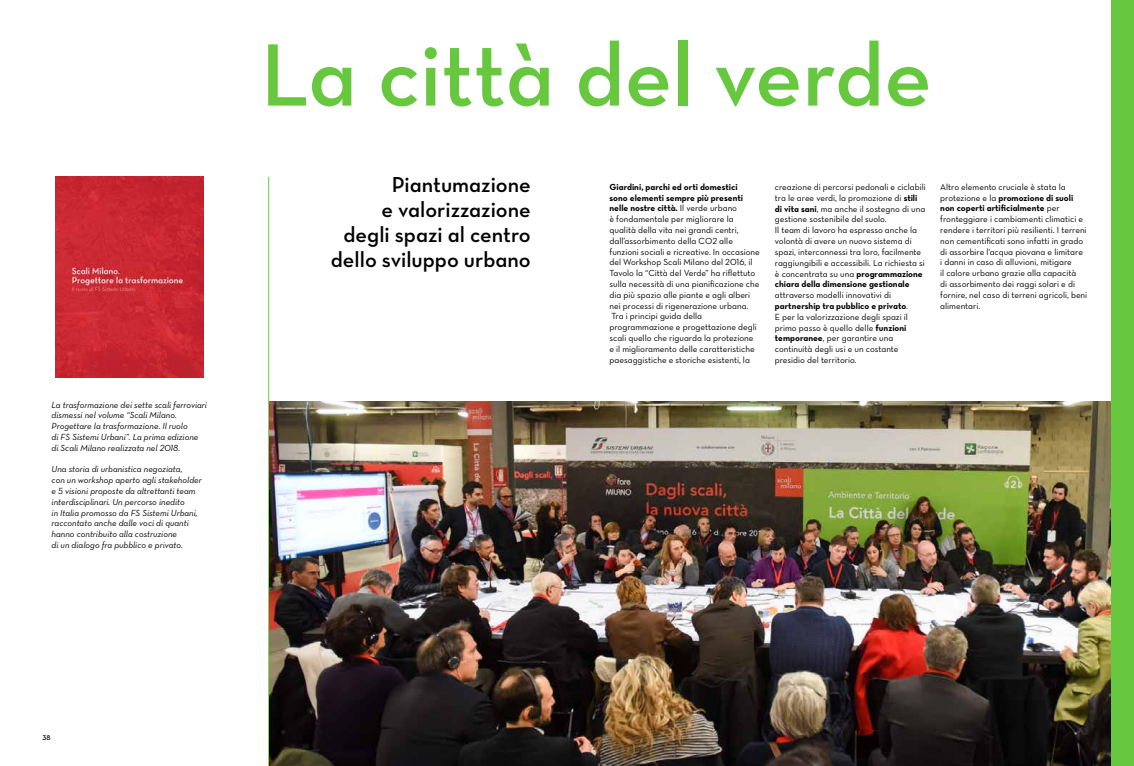
<style>
.page{position:relative;width:1134px;height:766px;background:#fff}
.page>*{position:absolute;margin:0;border:0;box-sizing:border-box;transform-origin:0 0}
.t1{font:90px "Neutra Text Demi Alt";color:#67c840}
.t2{font:22px/25px "Neutra Text Demi Alt";color:#000;text-align:right}
.t3{font:9px/10.8px "Neutra Text Book Alt";color:#000}
.t4{font:9px/10.8px "Neutra Text Book Italic Alt";color:#000}
.t5{font:9px/10.8px "Neutra Text Bold Alt";color:#000}
.t6{font:7px "Neutra Text Demi Alt";color:#000}
.s1{font-family:"Neutra Text Book Alt"}
.s2{font-family:"Neutra Text Bold Alt"}
</style>
<div class="page">
<img style="left:56px;top:177px;width:148px;height:200px">
<hr style="left:268px;top:177px;width:1px;height:588px;background:#67c840">
<img style="left:269px;top:401px;width:842px;height:364px">
<div style="left:1111px;top:0;width:23px;height:765px;background:#67c840"></div>
<p class="t4" style="left:52px;top:399px;width:157px">La trasformazione dei sette scali ferroviari dismessi nel volume “Scali Milano.<br>Progettare la trasformazione. Il ruolo<br>di FS Sistemi Urbani”. La prima edizione di Scali Milano realizzata nel 2018.</p>
<p class="t4" style="left:52px;top:463px;width:152px">Una storia di urbanistica negoziata,<br>con un workshop aperto agli stakeholder e 5 visioni proposte da altrettanti team interdisciplinari. Un percorso inedito<br>in Italia promosso da FS Sistemi Urbani, raccontato anche dalle voci di quanti hanno contribuito alla costruzione<br>di un dialogo fra pubblico e privato.</p>
<h1 class="t1" style="left:261px;top:20px;width:672px">La città del verde</h1>
<h2 class="t2" style="left:331px;top:171px;width:201px">Piantumazione<br>e valorizzazione degli spazi al centro dello sviluppo urbano</h2>
<p class="t5" style="left:609px;top:181px;width:135px">Giardini, parchi ed orti domestici sono elementi sempre più presenti nelle nostre città. <span class="s1">Il verde urbano</span></p>
<p class="t3" style="left:609px;top:213px;width:152px">è fondamentale per migliorare la qualità della vita nei grandi centri, dall’assorbimento della CO2 alle funzioni sociali e ricreative. In occasione del Workshop Scali Milano del 2016, il Tavolo la “Città del Verde” ha riflettuto sulla necessità di una pianificazione che dia più spazio alle piante e agli alberi nei processi di rigenerazione urbana.<br>Tra i principi guida della programmazione e progettazione degli scali quello che riguarda la protezione e il miglioramento delle caratteristiche paesaggistiche e storiche esistenti, la</p>
<p class="t3" style="left:775px;top:181px;width:152px">creazione di percorsi pedonali e ciclabili tra le aree verdi, la promozione di <span class="s2">stili di vita sani</span>, ma anche il sostegno di una gestione sostenibile del suolo.<br>Il team di lavoro ha espresso anche la volontà di avere un nuovo sistema di spazi, interconnessi tra loro, facilmente raggiungibili e accessibili. La richiesta si è concentrata su una <span class="s2">programmazione</span></p>
<p class="t5" style="left:775px;top:278px;width:136px">chiara della dimensione gestionale</p>
<p class="t3" style="left:775px;top:289px;width:118px">attraverso modelli innovativi di</p>
<p class="t5" style="left:775px;top:300px;width:135px">partnership tra pubblico e privato<span class="s1">.</span></p>
<p class="t3" style="left:775px;top:311px;width:134px">E per la valorizzazione degli spazi il primo passo è quello delle <span class="s2">funzioni temporanee</span>, per garantire una continuità degli usi e un costante presidio del territorio.</p>
<p class="t3" style="left:940px;top:181px;width:127px">Altro elemento cruciale è stata la</p>
<p class="t5" style="left:940px;top:192px;width:135px"><span class="s1">protezione e la</span> promozione di suoli non coperti artificialmente <span class="s1">per</span></p>
<p class="t3" style="left:940px;top:213px;width:148px">fronteggiare i cambiamenti climatici e rendere i territori più resilienti. I terreni non cementificati sono infatti in grado di assorbire l’acqua piovana e limitare<br>i danni in caso di alluvioni, mitigare<br>il calore urbano grazie alla capacità<br>di assorbimento dei raggi solari e di fornire, nel caso di terreni agricoli, beni alimentari.</p>
<p class="t6" style="left:43px;top:733px;width:10px">38</p>
</div>
